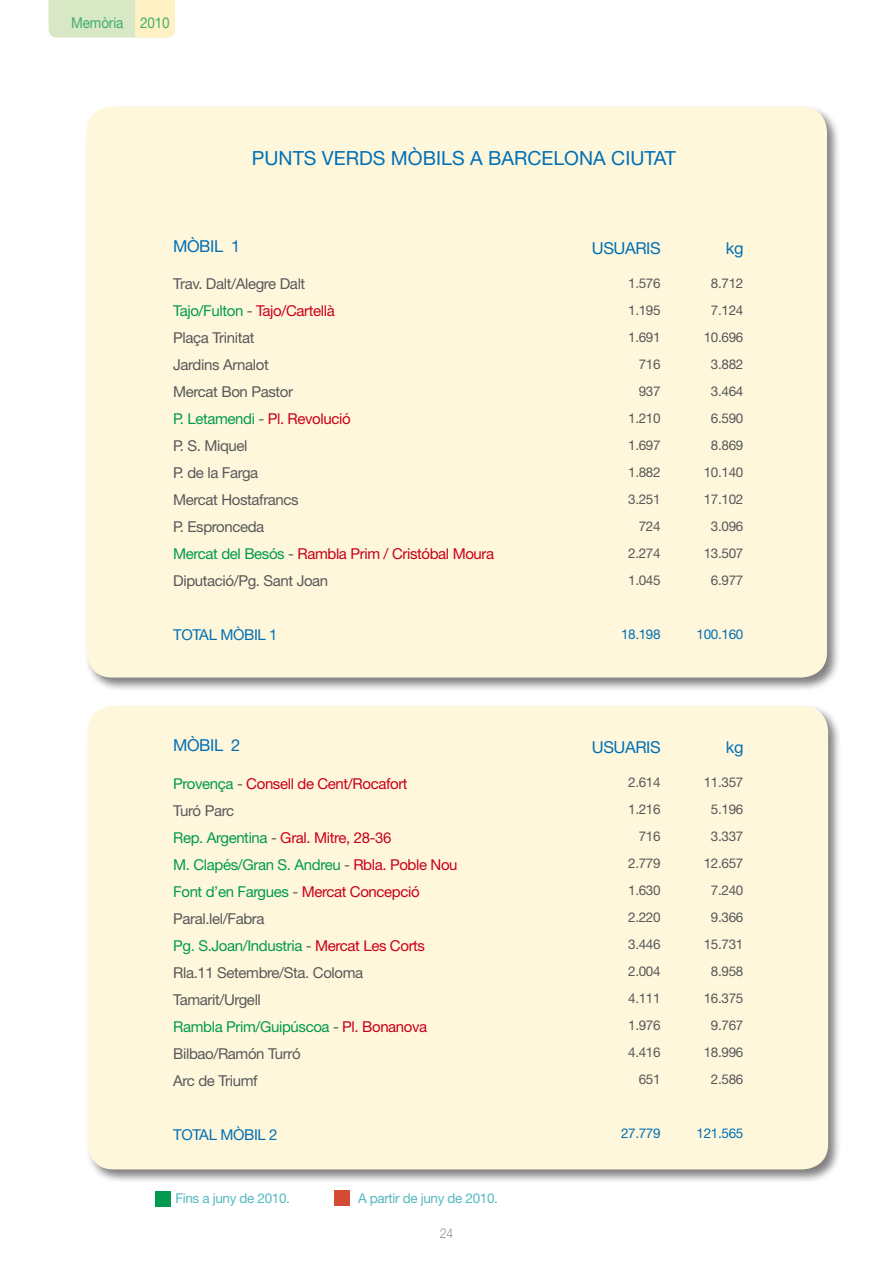
<style>
.page{position:relative;width:893px;height:1263px;background:#fff}
.page>*{position:absolute;margin:0;border:0;box-sizing:border-box;transform-origin:0 0}
.t1{font:19.5px "Helvetica Neue";color:#0070b6}
.t2{font:16.5px "Helvetica Neue";letter-spacing:-.025em;color:#0070b6}
.t3{font:15px/27px "Helvetica Neue";letter-spacing:-.025em;color:#009a51}
.t4{font:15px/27px "Helvetica Neue";letter-spacing:-.025em;color:#58585a}
.t5{font:15px "Helvetica Neue";letter-spacing:-.025em;color:#0070b6}
.t6{font:15px "Helvetica Neue";letter-spacing:-.01em;color:#41ad70;scale:.9 1}
.t7{font:13.5px/27px "Helvetica Neue";letter-spacing:-.025em;color:#58585a;text-align:right}
.t8{font:13.5px "Helvetica Neue";letter-spacing:-.025em;color:#54b9c0}
.t9{font:13.5px "Helvetica Neue";letter-spacing:-.025em;color:#0070b6}
.t10{font:100 13.5px "Helvetica Neue";color:#58585a;scale:.9 1}
.s1{color:#009a51}
.s2{color:#c90019}
.s3{color:#58585a}
</style>
<div class="page">
<div style="left:49px;top:0;width:86px;height:38px;background:#d8e8c4"></div>
<div style="left:135px;top:0;width:40px;height:38px;background:#fff1c3"></div>
<div style="left:86px;top:704px;width:756px;height:479px;background:#000;opacity:.5"></div>
<div style="left:88px;top:706px;width:740px;height:463px;background:#fff7dc;border-radius:26px"></div>
<div style="left:84px;top:104px;width:757px;height:588px;background:#000;opacity:.5"></div>
<div style="left:87px;top:106px;width:740px;height:571px;background:#fff7dc;border-radius:26px"></div>
<div style="left:155px;top:1191px;width:16px;height:15px;background:#009a51"></div>
<div style="left:334px;top:1190px;width:16px;height:16px;background:#d34b32"></div>
<p class="t6" style="left:71px;top:14px;width:111px">Memòria 2010</p>
<h1 class="t1" style="left:252px;top:147px;width:27px">Punts</h1>
<h1 class="t1" style="left:322px;top:147px;width:14px">verds</h1>
<h1 class="t1" style="left:391px;top:147px;width:13px">mòbils</h1>
<h1 class="t1" style="left:470px;top:147px;width:46px">a Barcelona</h1>
<h1 class="t1" style="left:611px;top:147px;width:12px">ciutat</h1>
<p class="t2" style="left:173px;top:236px;width:69px">MÒBIL 1</p>
<p class="t2" style="left:592px;top:238px;width:71px">USUARIS</p>
<p class="t2" style="left:726px;top:238px;width:19px">kg</p>
<p class="t4" style="left:173px;top:270px;width:323px">Trav. Dalt/Alegre Dalt<br><span class="s1">Tajo/Fulton</span> - <span class="s2">Tajo/Cartellà<br></span>Plaça Trinitat<br>Jardins Arnalot<br>Mercat Bon Pastor<br><span class="s1">P. Letamendi</span> - <span class="s2">Pl. Revolució<br></span>P. S. Miquel<br>P. de la Farga<br>Mercat Hostafrancs<br>P. Espronceda<br><span class="s1">Mercat del Besós</span> - <span class="s2">Rambla Prim / Cristóbal Moura<br></span>Diputació/Pg. Sant Joan</p>
<p class="t5" style="left:173px;top:626px;width:106px">TOTAL MÒBIL 1</p>
<p class="t7" style="left:628px;top:269px;width:34px">1.576<br>1.195<br>1.691<br>716<br>937<br>1.210<br>1.697<br>1.882<br>3.251<br>724<br>2.274<br>1.045</p>
<p class="t9" style="left:621px;top:626px;width:41px">18.198</p>
<p class="t7" style="left:704px;top:269px;width:41px;text-align:center">8.712<br>7.124<br>10.696<br>3.882<br>3.464<br>6.590<br>8.869<br>10.140<br>17.102<br>3.096<br>13.507<br>6.977</p>
<p class="t9" style="left:697px;top:626px;width:48px">100.160</p>
<p class="t2" style="left:173px;top:736px;width:69px">MÒBIL 2</p>
<p class="t2" style="left:592px;top:737px;width:71px">USUARIS</p>
<p class="t2" style="left:726px;top:737px;width:19px">kg</p>
<p class="t3" style="left:173px;top:769px;width:286px">Provença <span class="s3">-</span> <span class="s2">Consell de Cent/Rocafort<br></span><span class="s3">Turó Parc<br></span>Rep. Argentina <span class="s3">-</span> <span class="s2">Gral. Mitre, 28-36<br></span>M. Clapés/Gran S. Andreu <span class="s3">-</span> <span class="s2">Rbla. Poble Nou<br></span>Font d’en Fargues <span class="s3">-</span> <span class="s2">Mercat Concepció<br></span><span class="s3">Paral.lel/Fabra<br></span>Pg. S.Joan/Industria <span class="s3">-</span> <span class="s2">Mercat Les Corts<br></span><span class="s3">Rla.11 Setembre/Sta. Coloma<br>Tamarit/Urgell<br></span>Rambla Prim/Guipúscoa <span class="s3">-</span> <span class="s2">Pl. Bonanova<br></span><span class="s3">Bilbao/Ramón Turró<br>Arc de Triumf</span></p>
<p class="t5" style="left:173px;top:1125px;width:106px">TOTAL MÒBIL 2</p>
<p class="t8" style="left:175px;top:1190px;width:116px">Fins a juny de 2010.</p>
<p class="t8" style="left:358px;top:1190px;width:141px">A partir de juny de 2010.</p>
<p class="t10" style="left:440px;top:1225px;width:16px">24</p>
<p class="t7" style="left:628px;top:769px;width:34px">2.614<br>1.216<br>716<br>2.779<br>1.630<br>2.220<br>3.446<br>2.004<br>4.111<br>1.976<br>4.416<br>651</p>
<p class="t9" style="left:621px;top:1125px;width:41px">27.779</p>
<p class="t7" style="left:704px;top:769px;width:41px;text-align:center">11.357<br>5.196<br>3.337<br>12.657<br>7.240<br>9.366<br>15.731<br>8.958<br>16.375<br>9.767<br>18.996<br>2.586</p>
<p class="t9" style="left:697px;top:1125px;width:48px">121.565</p>
</div>
